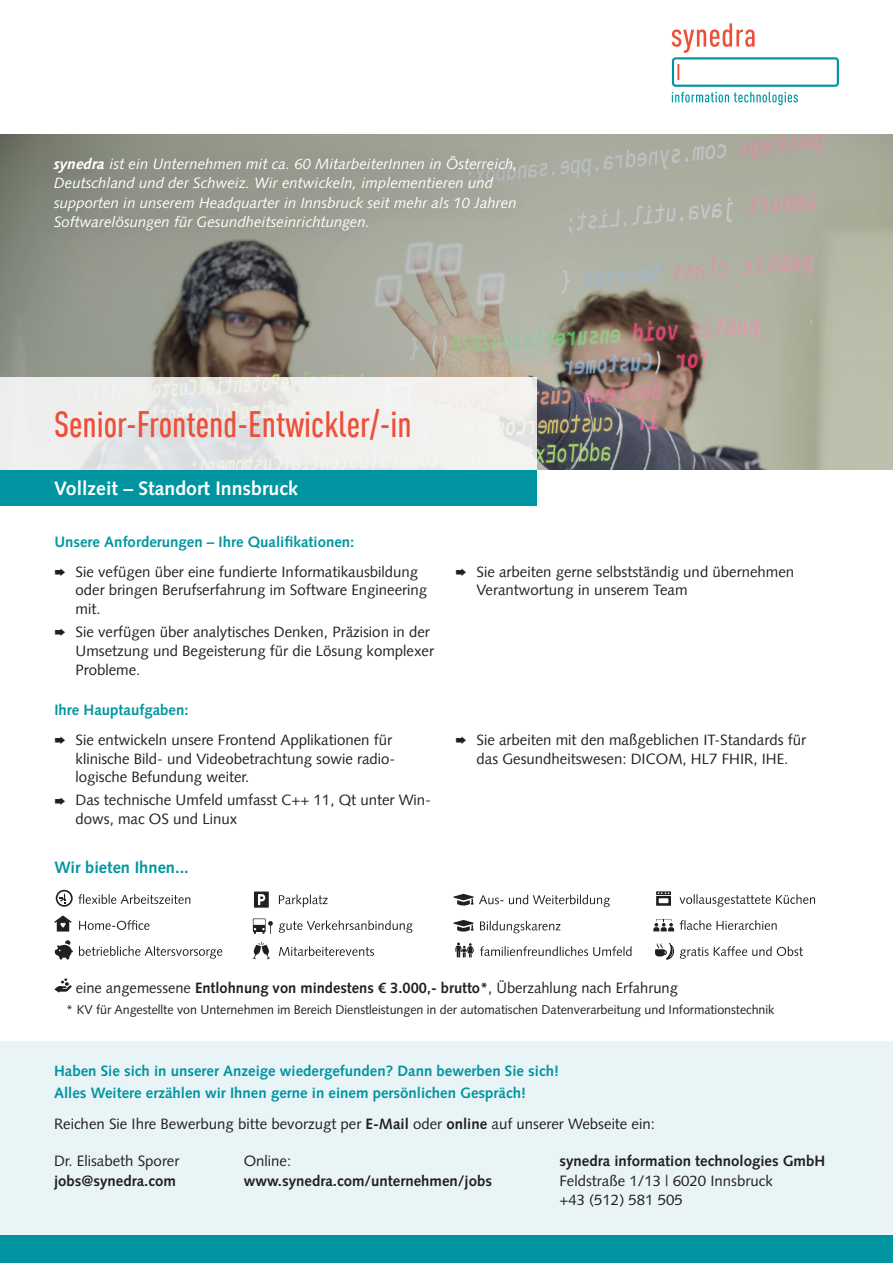
<style>
.page{position:relative;width:893px;height:1263px;background:#fff}
.page>*{position:absolute;margin:0;border:0;box-sizing:border-box;transform-origin:0 0}
.t1{font:500 36px "DIN Cond";color:#ed4f39}
.t2{font:700 19.5px "Syntax LT Std";color:#fff}
.t3{font:700 16.5px "Syntax LT Std";color:#0095a1}
.t4{font:15px/18.8px "Syntax LT";color:#231f20}
.t5{font:15px/19.5px "Syntax LT Std";color:#231f20}
.t6{font:italic 15px/19.5px "Syntax LT";color:#fff}
.t7{font:700 15px/22.2px "Syntax LT Std";color:#0095a1}
.t8{font:700 15px "Syntax LT Std";color:#231f20}
.t9{font:12.75px "Syntax LT Std";letter-spacing:-.005em;color:#231f20}
.s1{font-family:"Linotype Syntax Com";font-weight:700}
.s2{font-weight:700}
</style>
<div class="page">
<img style="left:0;top:134px;width:893px;height:336px">
<div style="left:0;top:470px;width:536px;height:36px;background:#0095a1"></div>
<svg style="left:672px;top:23px;width:167px;height:82px"></svg>
<div style="left:37px;top:140px;width:496px;height:108px;background:#231f20;opacity:.25"></div>
<svg style="left:0;top:378px;width:536px;height:92px;fill:#eeefed"></svg>
<svg style="left:480px;top:946px;width:151px;height:10px"></svg>
<svg style="left:680px;top:920px;width:97px;height:10px"></svg>
<svg style="left:680px;top:894px;width:135px;height:13px"></svg>
<svg style="left:480px;top:921px;width:81px;height:12px"></svg>
<svg style="left:279px;top:946px;width:95px;height:10px"></svg>
<svg style="left:279px;top:920px;width:134px;height:13px"></svg>
<svg style="left:279px;top:894px;width:49px;height:13px"></svg>
<svg style="left:79px;top:946px;width:143px;height:13px"></svg>
<svg style="left:79px;top:920px;width:71px;height:10px"></svg>
<svg style="left:54px;top:915px;width:18px;height:16px"></svg>
<svg style="left:254px;top:891px;width:15px;height:17px"></svg>
<svg style="left:55px;top:940px;width:18px;height:19px"></svg>
<svg style="left:656px;top:891px;width:15px;height:15px"></svg>
<svg style="left:453px;top:894px;width:157px;height:13px"></svg>
<svg style="left:453px;top:920px;width:21px;height:12px"></svg>
<svg style="left:653px;top:919px;width:21px;height:12px"></svg>
<svg style="left:455px;top:942px;width:19px;height:15px"></svg>
<svg style="left:253px;top:918px;width:20px;height:16px"></svg>
<svg style="left:253px;top:941px;width:17px;height:18px"></svg>
<svg style="left:56px;top:890px;width:134px;height:17px"></svg>
<svg style="left:655px;top:943px;width:148px;height:17px"></svg>
<svg style="left:54px;top:978px;width:18px;height:14px"></svg>
<div style="left:0;top:1041px;width:893px;height:198px;background:#e9f4f6"></div>
<div style="left:0;top:1236px;width:893px;height:27px;background:#0095a1"></div>
<p class="t6" style="left:54px;top:154px;width:465px"><span class="s1">synedra</span> ist ein Unternehmen mit ca. 60 MitarbeiterInnen in Österreich, Deutschland und der Schweiz. Wir entwickeln, implementieren und supporten in unserem Headquarter in Innsbruck seit mehr als 10 Jahren Softwarelösungen für Gesundheitseinrichtungen.</p>
<h1 class="t1" style="left:54px;top:403px;width:359px">Senior-Frontend-Entwickler/-in</h1>
<h2 class="t2" style="left:54px;top:477px;width:245px">Vollzeit – Standort Innsbruck</h2>
<p class="t7" style="left:54px;top:531px;width:302px">Unsere Anforderungen – Ihre Qualifikationen:</p>
<p class="t4" style="left:76px;top:562px;width:353px">Sie vefügen über eine fundierte Informatikausbildung oder bringen Berufserfahrung im Software Engineering mit.</p>
<p class="t4" style="left:76px;top:623px;width:360px">Sie verfügen über analytisches Denken, Präzision in der<br>Umsetzung und Begeisterung für die Lösung komplexer<br>Probleme.</p>
<p class="t7" style="left:54px;top:699px;width:136px">Ihre Hauptaufgaben:</p>
<p class="t4" style="left:76px;top:730px;width:321px">Sie entwickeln unsere Frontend Applikationen für klinische Bild- und Videobetrachtung sowie radio&shy;logische Befundung weiter.</p>
<p class="t4" style="left:76px;top:791px;width:357px">Das technische Umfeld umfasst C++ 11, Qt unter Win&shy;dows, mac OS und Linux</p>
<p class="t3" style="left:54px;top:858px;width:136px">Wir bieten Ihnen...</p>
<p class="t4" style="left:477px;top:562px;width:319px">Sie arbeiten gerne selbstständig und übernehmen<br>Verantwortung in unserem Team</p>
<p class="t4" style="left:477px;top:730px;width:331px">Sie arbeiten mit den maßgeblichen IT-Standards für das Gesundheitswesen: DICOM, HL7 FHIR, IHE.</p>
<p class="t5" style="left:76px;top:978px;width:604px">eine angemessene <span class="s2">Entlohnung von mindestens € 3.000,- brutto*</span>, Überzahlung nach Erfahrung</p>
<p class="t9" style="left:66px;top:1001px;width:710px">* KV für Angestellte von Unternehmen im Bereich Dienstleistungen in der automatischen Datenverarbeitung und Informationstechnik</p>
<p class="t7" style="left:54px;top:1060px;width:507px">Haben Sie sich in unserer Anzeige wiedergefunden? Dann bewerben Sie sich!<br>Alles Weitere erzählen wir Ihnen gerne in einem persönlichen Gespräch!</p>
<p class="t5" style="left:54px;top:1114px;width:602px">Reichen Sie Ihre Bewerbung bitte bevorzugt per <span class="s2">E-Mail</span> oder <span class="s2">online</span> auf unserer Webseite ein:</p>
<p class="t5" style="left:244px;top:1151px;width:49px">Online:</p>
<p class="t8" style="left:244px;top:1172px;width:250px">www.synedra.com/unternehmen/jobs</p>
<p class="t8" style="left:559px;top:1152px;width:267px">synedra information technologies GmbH</p>
<p class="t5" style="left:559px;top:1171px;width:215px">Feldstraße 1/13 | 6020 Innsbruck +43 (512) 581 505</p>
<p class="t5" style="left:54px;top:1151px;width:127px">Dr. Elisabeth Sporer</p>
<p class="t8" style="left:54px;top:1172px;width:123px">jobs@synedra.com</p>
</div>
